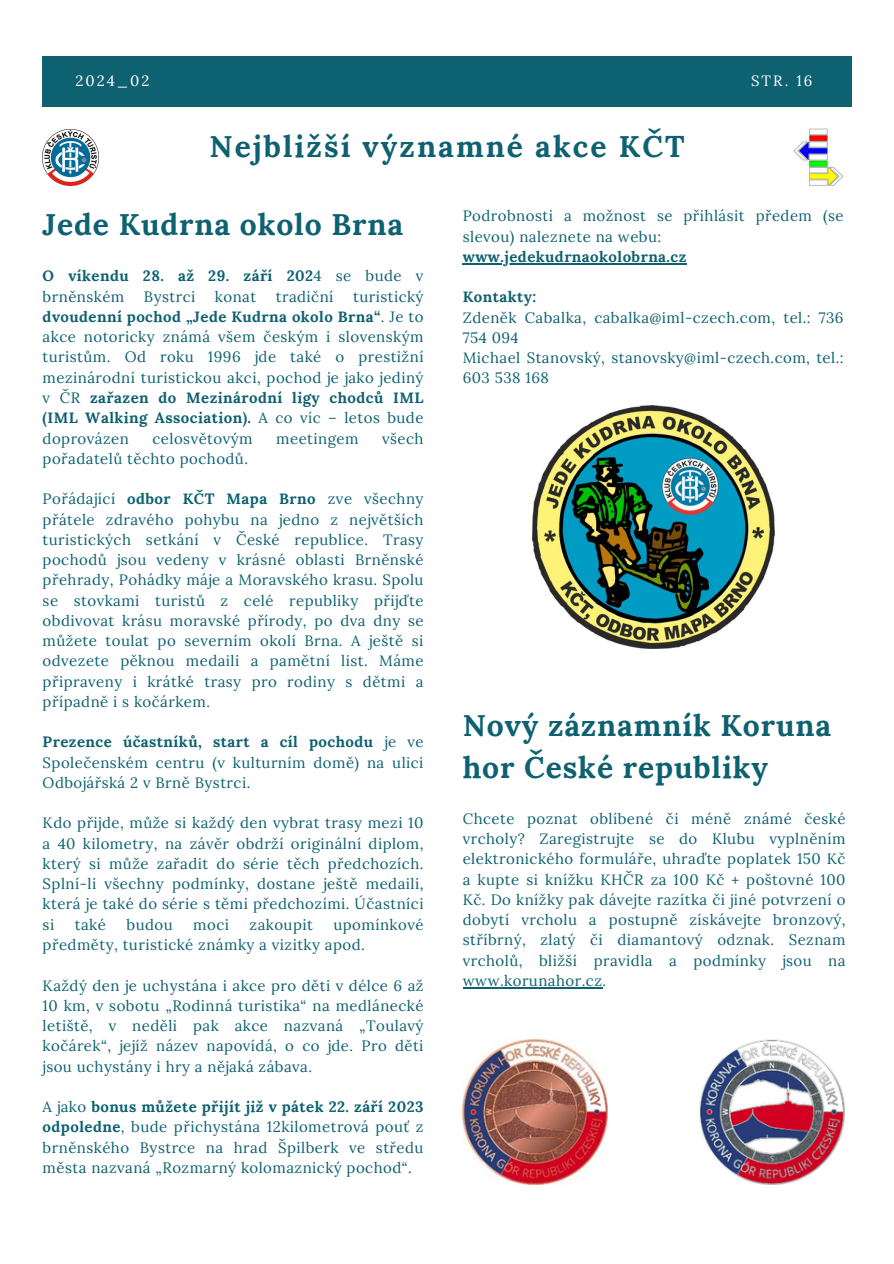
<style>
.page{position:relative;width:894px;height:1264px;background:#fff}
.page>*{position:absolute;margin:0;border:0;box-sizing:border-box;transform-origin:0 0}
.t1{font:700 30px/41.7px "Lora";letter-spacing:.03em;color:#0e6171}
.t2{font:700 30px "Lora";letter-spacing:.07em;color:#0e6171}
.t3{font:15px/20.2px "Lora";letter-spacing:.03em;color:#0e6171;text-align:justify}
.t4{font:700 15px/20.2px "Lora";letter-spacing:.03em;color:#0e6171}
.t5{font:14.85px "Lora";letter-spacing:.14em;color:#fff}
.s1{font-weight:400}
.s2{font-weight:700}
</style>
<div class="page">
<div style="left:43px;top:56px;width:809px;height:50px;background:#0e6171"></div>
<img style="left:43px;top:129px;width:56px;height:57px">
<img style="left:793px;top:128px;width:50px;height:58px">
<img style="left:532px;top:405px;width:242px;height:243px">
<hr style="left:462px;top:263px;width:224px;height:1px;background:#0e6171">
<hr style="left:462px;top:987px;width:140px;height:1px;background:#0e6171">
<img style="left:462px;top:1039px;width:145px;height:145px">
<img style="left:699px;top:1039px;width:145px;height:145px">
<h1 class="t5" style="left:75px;top:71px;width:75px">2024_02</h1>
<p class="t5" style="left:750px;top:71px;width:63px">STR. 16</p>
<h1 class="t2" style="left:209px;top:127px;width:476px">Nejbližší významné akce KČT</h1>
<p class="t1" style="left:43px;top:203px;width:362px">Jede Kudrna okolo Brna</p>
<p class="t4" style="left:43px;top:266px;width:382px">O víkendu 28. až 29. září 202<span class="s1">4 se bude v brněnském</span></p>
<p class="t3" style="left:144px;top:286px;width:53px">Bystrci</p>
<p class="t3" style="left:215px;top:286px;width:43px">konat</p>
<p class="t3" style="left:276px;top:286px;width:59px">tradiční</p>
<p class="t3" style="left:43px;top:286px;width:382px;text-indent:310px">turistický <span class="s2">dvoudenní pochod „Jede Kudrna okolo Brna“</span>. Je to akce notoricky známá všem českým i slovenským turistům. Od roku 1996 jde také o prestižní mezinárodní turistickou akci, pochod je jako jediný v ČR <span class="s2">zařazen do Mezinárodní ligy chodců IML (IML Walking Association).</span> A co víc – letos bude doprovázen</p>
<p class="t3" style="left:152px;top:428px;width:102px">celosvětovým</p>
<p class="t3" style="left:276px;top:428px;width:84px">meetingem</p>
<p class="t3" style="left:382px;top:428px;width:43px">všech</p>
<p class="t3" style="left:43px;top:448px;width:207px">pořadatelů těchto pochodů.</p>
<p class="t3" style="left:43px;top:488px;width:382px">Pořádající <span class="s2">odbor KČT Mapa Brno</span> zve všechny přátele zdravého pohybu na jedno z největších turistických setkání v České republice. Trasy pochodů jsou vedeny v krásné oblasti Brněnské přehrady, Pohádky máje a Moravského krasu. Spolu se stovkami turistů z celé republiky přijďte obdivovat krásu moravské přírody, po dva dny se můžete toulat po severním okolí Brna. A ještě si odvezete pěknou medaili a pamětní list. Máme připraveny i krátké trasy pro rodiny s dětmi a případně i s kočárkem.</p>
<p class="t3" style="left:43px;top:731px;width:382px"><span class="s2">Prezence účastníků, start a cíl pochodu</span> je ve Společenském centru (v kulturním domě) na ulici Odbojářská 2 v Brně Bystrci.</p>
<p class="t3" style="left:43px;top:812px;width:382px">Kdo přijde, může si každý den vybrat trasy mezi 10 a 40 kilometry, na závěr obdrží originální diplom, který si může zařadit do série těch předchozích.<br>Splní-li všechny podmínky, dostane ještě medaili, která je také do série s těmi předchozími. Účastníci si</p>
<p class="t3" style="left:43px;top:914px;width:382px;text-indent:291px">upomínkové předměty, turistické známky a vizitky apod.</p>
<p class="t3" style="left:43px;top:974px;width:382px">Každý den je uchystána i akce pro děti v délce 6 až 10 km, v sobotu „Rodinná turistika“ na medlánecké letiště, v neděli pak akce nazvaná „Toulavý kočárek“, jejíž název napovídá, o co jde. Pro děti jsou uchystány i hry a nějaká zábava.</p>
<p class="t3" style="left:43px;top:1096px;width:382px">A jako <span class="s2">bonus můžete přijít již v pátek 22. září 2023 odpoledne</span>, bude přichystána 12kilometrová pouť z brněnského Bystrce na hrad Špilberk ve středu města nazvaná „Rozmarný kolomaznický pochod“.</p>
<p class="t3" style="left:75px;top:914px;width:33px">také</p>
<p class="t3" style="left:126px;top:914px;width:48px">budou</p>
<p class="t3" style="left:193px;top:914px;width:37px">moci</p>
<p class="t3" style="left:249px;top:914px;width:65px">zakoupit</p>
<p class="t3" style="left:462px;top:206px;width:382px">Podrobnosti a možnost se přihlásit předem (se slevou) naleznete na webu:</p>
<p class="t4" style="left:462px;top:246px;width:225px">www.jedekudrnaokolobrna.cz</p>
<p class="t4" style="left:462px;top:287px;width:75px">Kontakty:</p>
<p class="t3" style="left:462px;top:307px;width:382px">Zdeněk Cabalka, cabalka@iml-czech.com, tel.: 736<br>754 094</p>
<h1 class="t3" style="left:462px;top:347px;width:382px">Michael Stanovský, stanovsky@iml-czech.com, tel.:<br>603 538 168</h1>
<p class="t1" style="left:462px;top:704px;width:370px">Nový záznamník Koruna hor České republiky</p>
<p class="t3" style="left:462px;top:808px;width:384px">Chcete poznat oblíbené či méně známé české vrcholy? Zaregistrujte se do Klubu vyplněním elektronického formuláře, uhraďte poplatek 150 Kč a kupte si knížku KHČR za 100 Kč + poštovné 100<br>Kč. Do knížky pak dávejte razítka či jiné potvrzení o dobytí vrcholu a postupně získávejte bronzový, stříbrný, zlatý či diamantový odznak. Seznam vrcholů, bližší pravidla a podmínky jsou na www.korunahor.cz.</p>
</div>
